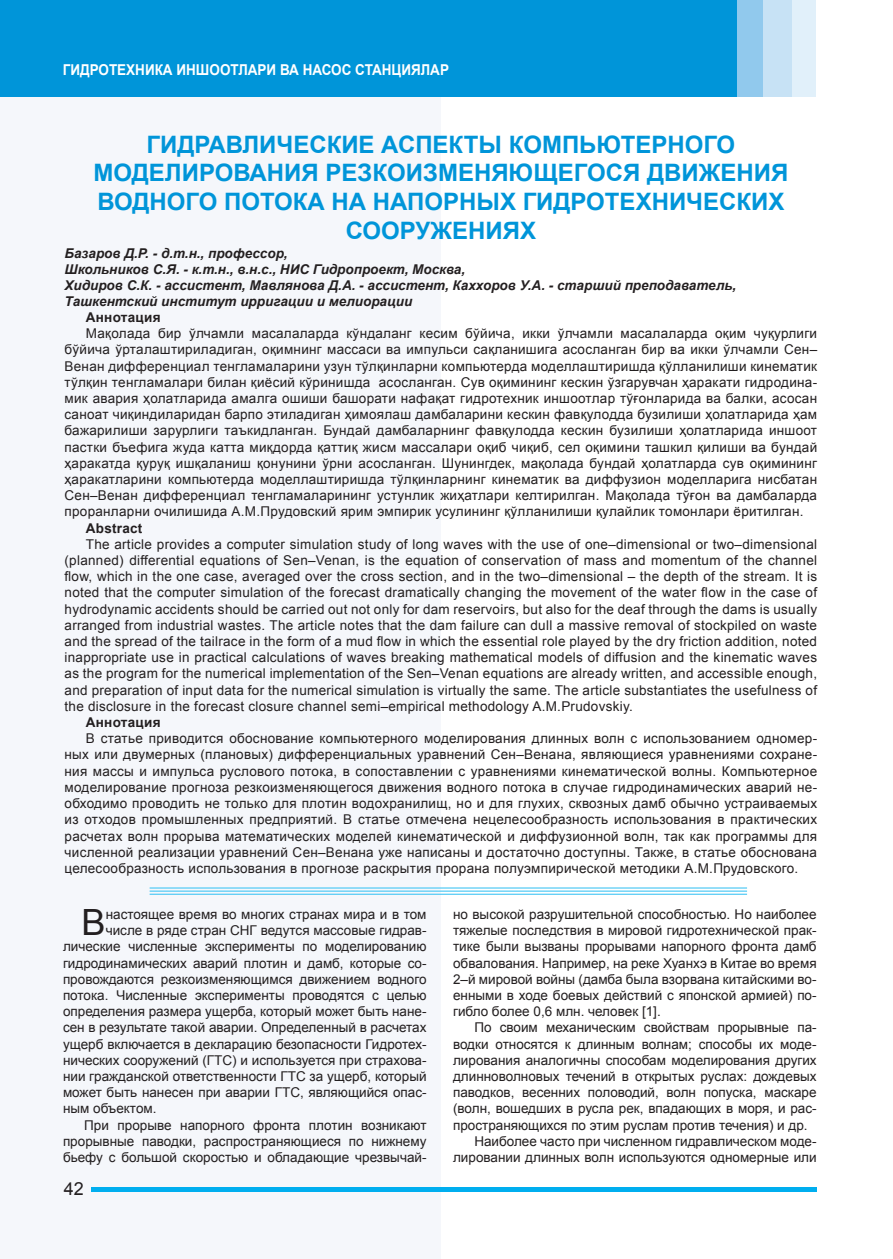
<style>
.page{position:relative;width:893px;height:1259px;background:#fff}
.page>*{position:absolute;margin:0;border:0;box-sizing:border-box;transform-origin:0 0}
.t1{font:36.15px "Arial";color:#231f20}
.t2{font:700 24px "Arial";color:#0095d9}
.t3{font:18px "Arial";color:#fff}
.t4{font:18px "Arial";color:#231f20}
.OSN{font:700 15px "Arial";color:#fff;scale:.9 1}
.OSN-2{font:13.5px/16.2px "Arial";color:#231f20;text-align:justify}
.t5{font:italic 700 13.5px "Arial";color:#231f20}
.OSN-3{font:700 13.5px "Arial";letter-spacing:.02em;color:#231f20}
</style>
<div class="page">
<div style="left:0;top:0;width:440px;height:1259px;background:#f5f7fb"></div>
<hr style="left:150px;top:887px;width:597px;height:1px;background:#56cbf5">
<hr style="left:150px;top:890px;width:597px;height:1px;background:#56cbf5">
<hr style="left:150px;top:893px;width:597px;height:2px;background:#56cbf5">
<div style="left:384px;top:0;width:432px;height:96px;background:#e1f0fa"></div>
<div style="left:357px;top:0;width:435px;height:96px;background:#c7e2f5"></div>
<div style="left:177px;top:0;width:586px;height:96px;background:#91c9ed"></div>
<div style="left:0;top:0;width:736px;height:96px;background:#0095d9"></div>
<div style="left:91px;top:1187px;width:725px;height:5px;background:#00aeef"></div>
<h3 class="t3" style="left:64px;top:59px;width:267px">ГИДРОТЕХНИКА ГИДРАВЛИКА</h3>
<p class="OSN" style="left:63px;top:60px;width:431px">ГИДРОТЕХНИКА ИНШООТЛАРИ ВА НАСОС СТАНЦИЯЛАР</p>
<p class="t2" style="left:146px;top:128px;width:590px">ГИДРАВЛИЧЕСКИЕ АСПЕКТЫ КОМПЬЮТЕРНОГО</p>
<p class="t2" style="left:93px;top:157px;width:696px">МОДЕЛИРОВАНИЯ РЕЗКОИЗМЕНЯЮЩЕГОСЯ ДВИЖЕНИЯ</p>
<p class="t2" style="left:97px;top:186px;width:688px">ВОДНОГО ПОТОКА НА НАПОРНЫХ ГИДРОТЕХНИЧЕСКИХ</p>
<p class="t2" style="left:346px;top:214px;width:192px">СООРУЖЕНИЯХ</p>
<p class="t5" style="left:65px;top:244px;width:225px">Базаров Д.Р. - д.т.н., профессор,</p>
<p class="t5" style="left:65px;top:260px;width:402px">Школьников С.Я. - к.т.н., в.н.с., НИС Гидропроект, Москва,</p>
<p class="t5" style="left:65px;top:276px;width:673px">Хидиров С.К. - ассистент, Мавлянова Д.А. - ассистент, Каххоров У.А. - старший преподаватель,</p>
<p class="t5" style="left:65px;top:292px;width:349px">Ташкентский институт ирригации и мелиорации</p>
<p class="OSN-3" style="left:86px;top:308px;width:76px">Аннотация</p>
<p class="OSN-2" style="left:65px;top:325px;width:754px;text-indent:21px">Мақолада бир ўлчамли масалаларда кўндаланг кесим бўйича, икки ўлчамли масалаларда оқим чуқурлиги бўйича ўрталаштириладиган, оқимнинг массаси ва импульси сақланишига асосланган бир ва икки ўлчамли Сен– Венан дифференциал тенгламаларини узун тўлқинларни компьютерда моделлаштиришда қўлланилиши кинематик тўлқин тенгламалари билан қиёсий кўринишда асосланган. Сув оқимининг кескин ўзгарувчан ҳаракати гидродина&shy;мик авария ҳолатларида амалга ошиши башорати нафақат гидротехник иншоотлар тўғонларида ва балки, асосан саноат чиқиндиларидан барпо этиладиган ҳимоялаш дамбаларини кескин фавқулодда бузилиши ҳолатларида ҳам бажарилиши зарурлиги таъкидланган. Бундай дамбаларнинг фавқулодда кескин бузилиши ҳолатларида иншоот пастки бъефига жуда катта миқдорда қаттиқ жисм массалари оқиб чиқиб, сел оқимини ташкил қилиши ва бундай ҳаракатда қуруқ ишқаланиш қонунини ўрни асосланган. Шунингдек, мақолада бундай ҳолатларда сув оқимининг ҳаракатларини компьютерда моделлаштиришда тўлқинларнинг кинематик ва диффузион моделларига нисбатан Сен–Венан дифференциал тенгламаларининг устунлик жиҳатлари келтирилган. Мақолада тўғон ва дамбаларда проранларни очилишида А.М.Прудовский ярим эмпирик усулининг қўлланилиши қулайлик томонлари ёритилган.</p>
<p class="OSN-3" style="left:86px;top:519px;width:58px">Abstract</p>
<p class="OSN-2" style="left:65px;top:536px;width:754px;text-indent:21px">The article provides a computer simulation study of long waves with the use of one–dimensional or two–dimensional (planned) differential equations of Sen–Venan, is the equation of conservation of mass and momentum of the channel flow, which in the one case, averaged over the cross section, and in the two–dimensional – the depth of the stream. It is noted that the computer simulation of the forecast dramatically changing the movement of the water flow in the case of hydrodynamic accidents should be carried out not only for dam reservoirs, but also for the deaf through the dams is usually arranged from industrial wastes. The article notes that the dam failure can dull a massive removal of stockpiled on waste and the spread of the tailrace in the form of a mud flow in which the essential role played by the dry friction addition, noted inappropriate use in practical calculations of waves breaking mathematical models of diffusion and the kinematic waves as the program for the numerical implementation of the Sen–Venan equations are already written, and accessible enough, and preparation of input data for the numerical simulation is virtually the same. The article substantiates the usefulness of the disclosure in the forecast closure channel semi–empirical methodology A.M.Prudovskiy.</p>
<p class="OSN-3" style="left:86px;top:713px;width:76px">Аннотация</p>
<p class="OSN-2" style="left:65px;top:730px;width:754px;text-indent:21px">В статье приводится обоснование компьютерного моделирования длинных волн с использованием одномер&shy;ных или двумерных (плановых) дифференциальных уравнений Сен–Венана, являющиеся уравнениями сохране&shy;ния массы и импульса руслового потока, в сопоставлении с уравнениями кинематической волны. Компьютерное моделирование прогноза резкоизменяющегося движения водного потока в случае гидродинамических аварий не&shy;обходимо проводить не только для плотин водохранилищ, но и для глухих, сквозных дамб обычно устраиваемых из отходов промышленных предприятий. В статье отмечена нецелесообразность использования в практических расчетах волн прорыва математических моделей кинематической и диффузионной волн, так как программы для численной реализации уравнений Сен–Венана уже написаны и достаточно доступны. Также, в статье обоснована целесообразность использования в прогнозе раскрытия прорана полуэмпирической методики А.М.Прудовского.</p>
<p class="t1" style="left:82px;top:898px;width:26px">В</p>
<p class="OSN-2" style="left:106px;top:906px;width:322px">настоящее время во многих странах мира и в том</p>
<p class="OSN-2" style="left:106px;top:922px;width:322px">числе в ряде стран СНГ ведутся массовые гидрав-</p>
<p class="OSN-2" style="left:63px;top:938px;width:365px">лические численные эксперименты по моделированию</p>
<p class="OSN-2" style="left:63px;top:955px;width:365px">гидродинамических аварий плотин и дамб, которые со-</p>
<p class="OSN-2" style="left:63px;top:971px;width:365px">провождаются резкоизменяющимся движением водного</p>
<p class="OSN-2" style="left:63px;top:987px;width:365px">потока. Численные эксперименты проводятся с целью</p>
<p class="OSN-2" style="left:63px;top:1003px;width:365px">определения размера ущерба, который может быть нане-</p>
<p class="OSN-2" style="left:63px;top:1019px;width:365px">сен в результате такой аварии. Определенный в расчетах</p>
<p class="OSN-2" style="left:63px;top:1036px;width:365px">ущерб включается в декларацию безопасности Гидротех-</p>
<p class="OSN-2" style="left:63px;top:1052px;width:365px">нических сооружений (ГТС) и используется при страхова-</p>
<p class="OSN-2" style="left:63px;top:1068px;width:365px">нии гражданской ответственности ГТС за ущерб, который</p>
<p class="OSN-2" style="left:63px;top:1084px;width:365px">может быть нанесен при аварии ГТС, являющийся опас-</p>
<p class="OSN-2" style="left:63px;top:1100px;width:95px">ным объектом.</p>
<p class="OSN-2" style="left:63px;top:1117px;width:365px;text-indent:21px">При прорыве напорного фронта плотин возникают прорывные паводки, распространяющиеся по нижнему бьефу с большой скоростью и обладающие чрезвычай-</p>
<p class="t4" style="left:64px;top:1177px;width:22px">42</p>
<p class="OSN-2" style="left:453px;top:906px;width:365px">но высокой разрушительной способностью. Но наиболее тяжелые последствия в мировой гидротехнической прак&shy;тике были вызваны прорывами напорного фронта дамб обвалования. Например, на реке Хуанхэ в Китае во время 2–й мировой войны (дамба была взорвана китайскими во&shy;енными в ходе боевых действий с японской армией) по&shy;гибло более 0,6 млн. человек [1].</p>
<p class="OSN-2" style="left:453px;top:1019px;width:365px;text-indent:21px">По своим механическим свойствам прорывные па&shy;водки относятся к длинным волнам; способы их моде&shy;лирования аналогичны способам моделирования других длинноволновых течений в открытых руслах: дождевых паводков, весенних половодий, волн попуска, маскаре (волн, вошедших в русла рек, впадающих в моря, и рас&shy;пространяющихся по этим руслам против течения) и др.</p>
<p class="OSN-2" style="left:453px;top:1133px;width:365px;text-align:right">Наиболее часто при численном гидравлическом моде&shy;лировании длинных волн используются одномерные или</p>
</div>
